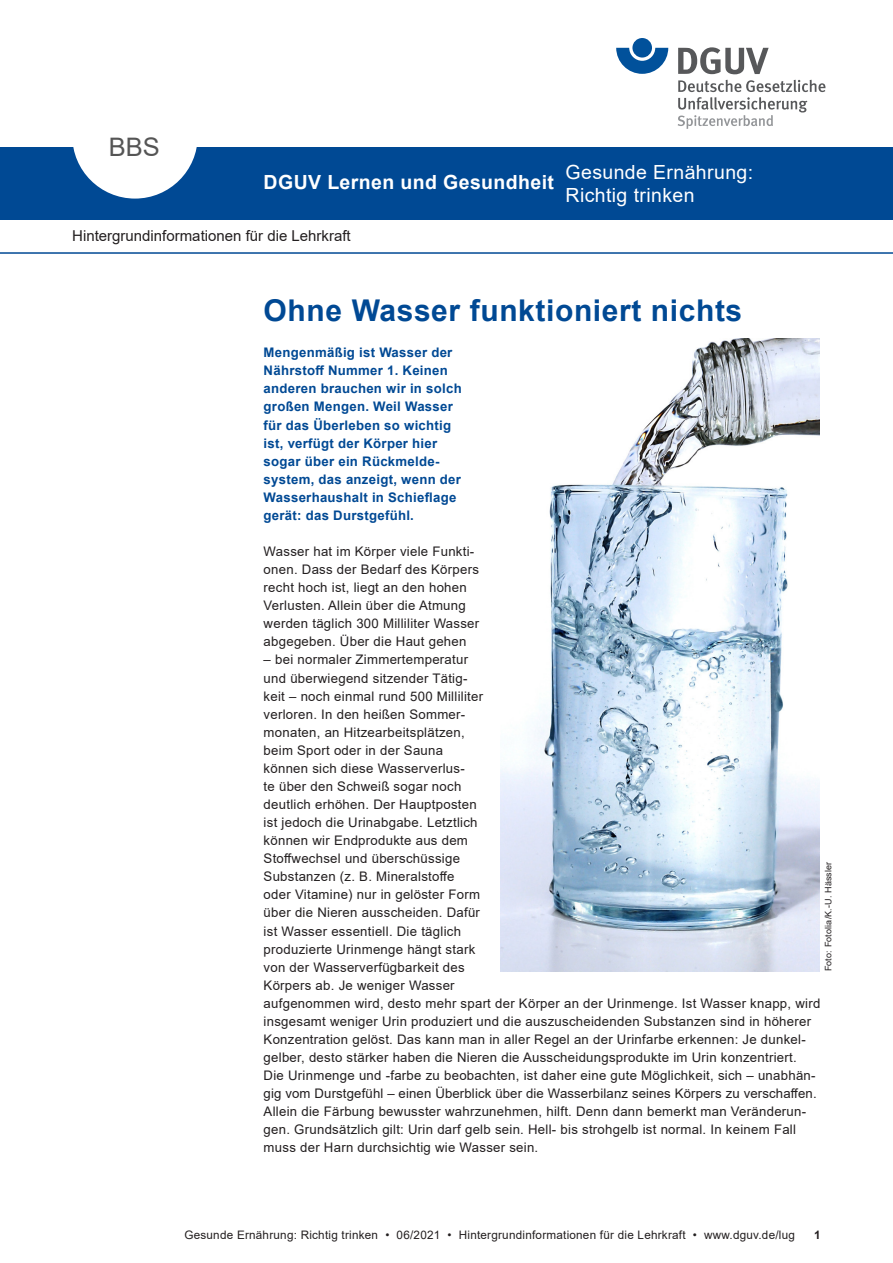
<style>
.page{position:relative;width:893px;height:1263px;background:#fff}
.page>*{position:absolute;margin:0;border:0;box-sizing:border-box;transform-origin:0 0}
.Ueberschrift{font:700 30px "Arial";letter-spacing:.02em;color:#004994}
.head{font:25.5px "Arial";color:#555}
.t1{font:19.5px "Arial";letter-spacing:.02em;color:#fff}
.t2{font:700 19.5px "Arial";letter-spacing:.02em;color:#fff}
.Kopfzeile_Art{font:15px "Arial";color:#231f20}
.Fliesstext{font:13.2px/18px "Arial";letter-spacing:.02em;color:#231f20}
.Ueberschrift-2{font:700 13.2px/18px "Arial";letter-spacing:.02em;color:#004994}
.fusszeile{font:11.7px "Arial";letter-spacing:.02em;color:#231f20}
.t3{font:700 11.7px "Arial";color:#231f20}
.Bildnachweis{font:9px "Arial";letter-spacing:.015em;color:#231f20}
</style>
<div class="page">
<div style="left:0;top:147px;width:893px;height:73px;background:#004994"></div>
<svg style="left:73px;top:147px;width:124px;height:52px"></svg>
<svg style="left:616px;top:48px;width:52px;height:26px"></svg>
<div style="left:632px;top:38px;width:20px;height:20px;background:#01519b;border-radius:50%"></div>
<svg style="left:678px;top:47px;width:91px;height:27px"></svg>
<svg style="left:678px;top:80px;width:147px;height:49px"></svg>
<hr style="left:0;top:252px;width:893px;height:2px;background:#004994">
<img style="left:500px;top:338px;width:319px;height:634px">
<p class="head" style="left:109px;top:130px;width:53px">BBS</p>
<p class="t2" style="left:264px;top:168px;width:292px">DGUV Lernen und Gesundheit</p>
<p class="Kopfzeile_Art" style="left:72px;top:225px;width:280px">Hintergrundinformationen für die Lehrkraft</p>
<p class="t1" style="left:566px;top:159px;width:189px">Gesunde Ernährung:</p>
<p class="t1" style="left:566px;top:182px;width:130px">Richtig trinken</p>
<p class="Ueberschrift" style="left:264px;top:289px;width:480px">Ohne Wasser funktioniert nichts</p>
<p class="Ueberschrift-2" style="left:264px;top:344px;width:200px">Mengenmäßig ist Wasser der<br>Nährstoff Nummer 1. Keinen anderen brauchen wir in solch großen Mengen. Weil Wasser für das Überleben so wichtig ist, verfügt der Körper hier sogar über ein Rückmelde&shy;system, das anzeigt, wenn der<br>Wasserhaushalt in Schieflage gerät: das Durstgefühl.</p>
<p class="Fliesstext" style="left:264px;top:542px;width:217px">Wasser hat im Körper viele Funkti&shy;onen. Dass der Bedarf des Körpers recht hoch ist, liegt an den hohen Verlusten. Allein über die Atmung werden täglich 300 Milliliter Wasser abgegeben. Über die Haut gehen</p>
<p class="Fliesstext" style="left:264px;top:651px;width:558px">– bei normaler Zimmertemperatur<br>und überwiegend sitzender Tätig-<br>keit – noch einmal rund 500 Milliliter<br>verloren. In den heißen Sommer-<br>monaten, an Hitzearbeitsplätzen,<br>beim Sport oder in der Sauna<br>können sich diese Wasserverlus-<br>te über den Schweiß sogar noch<br>deutlich erhöhen. Der Hauptposten<br>ist jedoch die Urinabgabe. Letztlich<br>können wir Endprodukte aus dem<br>Stoffwechsel und überschüssige<br>Substanzen (z. B. Mineralstoffe<br>oder Vitamine) nur in gelöster Form<br>über die Nieren ausscheiden. Dafür<br>ist Wasser essentiell. Die täglich<br>produzierte Urinmenge hängt stark<br>von der Wasserverfügbarkeit des<br>Körpers ab. Je weniger Wasser<br>aufgenommen wird, desto mehr spart der Körper an der Urinmenge. Ist Wasser knapp, wird insgesamt weniger Urin produziert und die auszuscheidenden Substanzen sind in höherer Konzentration gelöst. Das kann man in aller Regel an der Urinfarbe erkennen: Je dunkel&shy;gelber, desto stärker haben die Nieren die Ausscheidungsprodukte im Urin konzentriert.<br>Die Urinmenge und -farbe zu beobachten, ist daher eine gute Möglichkeit, sich – unabhän&shy;gig vom Durstgefühl – einen Überblick über die Wasserbilanz seines Körpers zu verschaffen.<br>Allein die Färbung bewusster wahrzunehmen, hilft. Denn dann bemerkt man Veränderun&shy;gen. Grundsätzlich gilt: Urin darf gelb sein. Hell- bis strohgelb ist normal. In keinem Fall muss der Harn durchsichtig wie Wasser sein.</p>
<p class="Bildnachweis" style="left:822px;top:971px;width:111px;rotate:-90deg">Foto: Fotolia/K.-U. Hässler</p>
<p class="fusszeile" style="left:184px;top:1227px;width:612px">Gesunde Ernährung: Richtig trinken • 06/2021 • Hintergrundinformationen für die Lehrkraft • www.dguv.de/lug</p>
<p class="t3" style="left:814px;top:1227px;width:8px">1</p>
</div>
